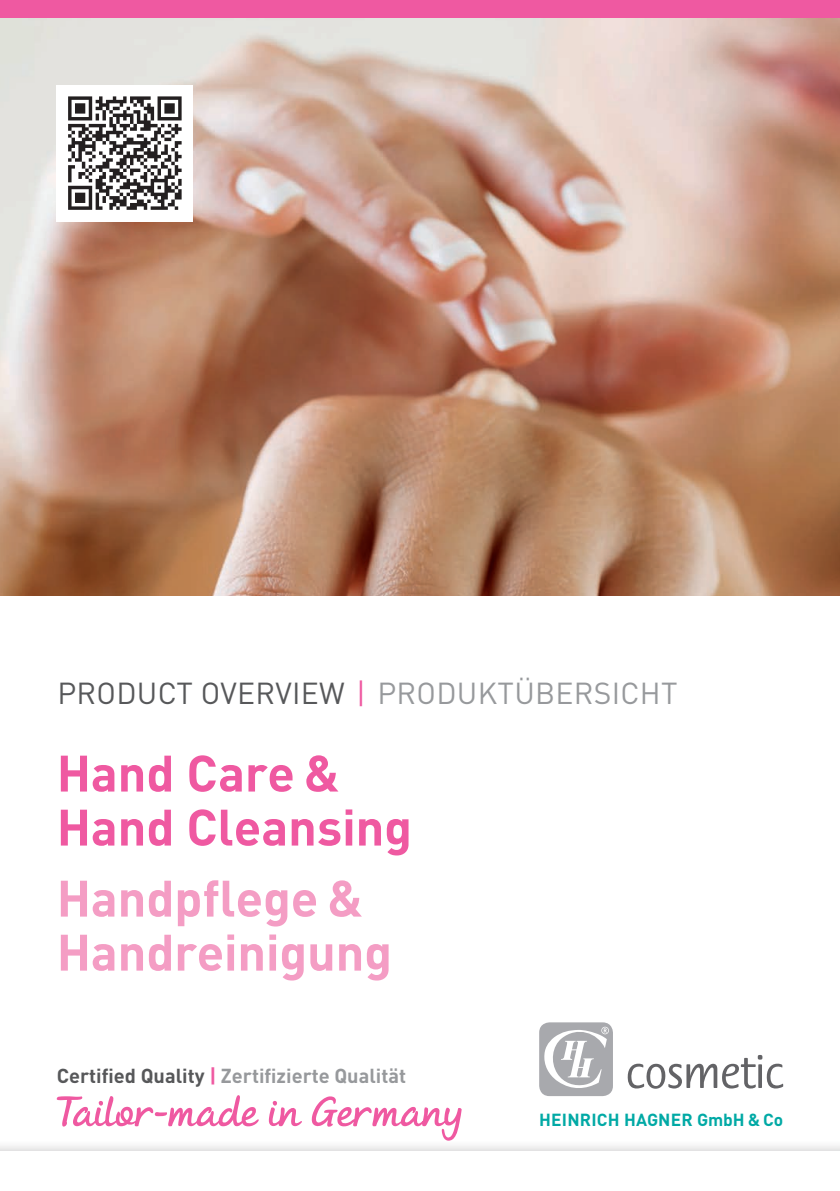
<style>
.page{position:relative;width:840px;height:1191px;background:#fff}
.page>*{position:absolute;margin:0;border:0;box-sizing:border-box;transform-origin:0 0}
.t1{font:700 50.4px/54px "DIN Pro";letter-spacing:-.005em;color:#f49dc4}
.t2{font:700 50.4px/54px "DIN Pro";letter-spacing:-.005em;color:#ef59a1}
.t3{font:30px "DIN Pro";letter-spacing:.01em;color:#97999c}
.t4{font:700 20px "DIN Pro";color:#97999c}
.t5{font:700 17.2px "DIN Pro";letter-spacing:.01em;color:#00a9a5}
.s1{color:#57585a}
.s2{color:#ef59a1}
</style>
<div class="page">
<img style="left:0;top:17px;width:839px;height:578px">
<div style="left:0;top:0;width:839px;height:17px;background:#ef59a1"></div>
<svg style="left:57px;top:1095px;width:404px;height:44px"></svg>
<div style="left:539px;top:1022px;width:73px;height:74px;background:#a8a9ad;border-radius:10px"></div>
<svg style="left:544px;top:1026px;width:64px;height:62px"></svg>
<svg style="left:627px;top:1055px;width:155px;height:33px"></svg>
<div style="left:57px;top:85px;width:136px;height:136px;background:#fff"></div>
<svg style="left:68px;top:96px;width:113px;height:114px"></svg>
<div style="left:0;top:1139px;width:839px;height:52px;background:#231f20;opacity:.3"></div>
<div style="left:0;top:1151px;width:839px;height:40px;background:#fff"></div>
<p class="t3" style="left:57px;top:672px;width:621px"><span class="s1">PRODUCT OVERVIEW</span> <span class="s2">|</span> PRODUKTÜBERSICHT</p>
<p class="t2" style="left:57px;top:744px;width:357px">Hand Care &amp;<br>Hand Cleansing</p>
<p class="t1" style="left:57px;top:869px;width:337px">Handpflege &amp;<br>Handreinigung</p>
<p class="t4" style="left:57px;top:1062px;width:351px"><span class="s1">Certified Quality</span> <span class="s2">|</span> Zertifizierte Qualität</p>
<p class="t5" style="left:539px;top:1108px;width:245px">HEINRICH HAGNER GmbH &amp; Co</p>
</div>
